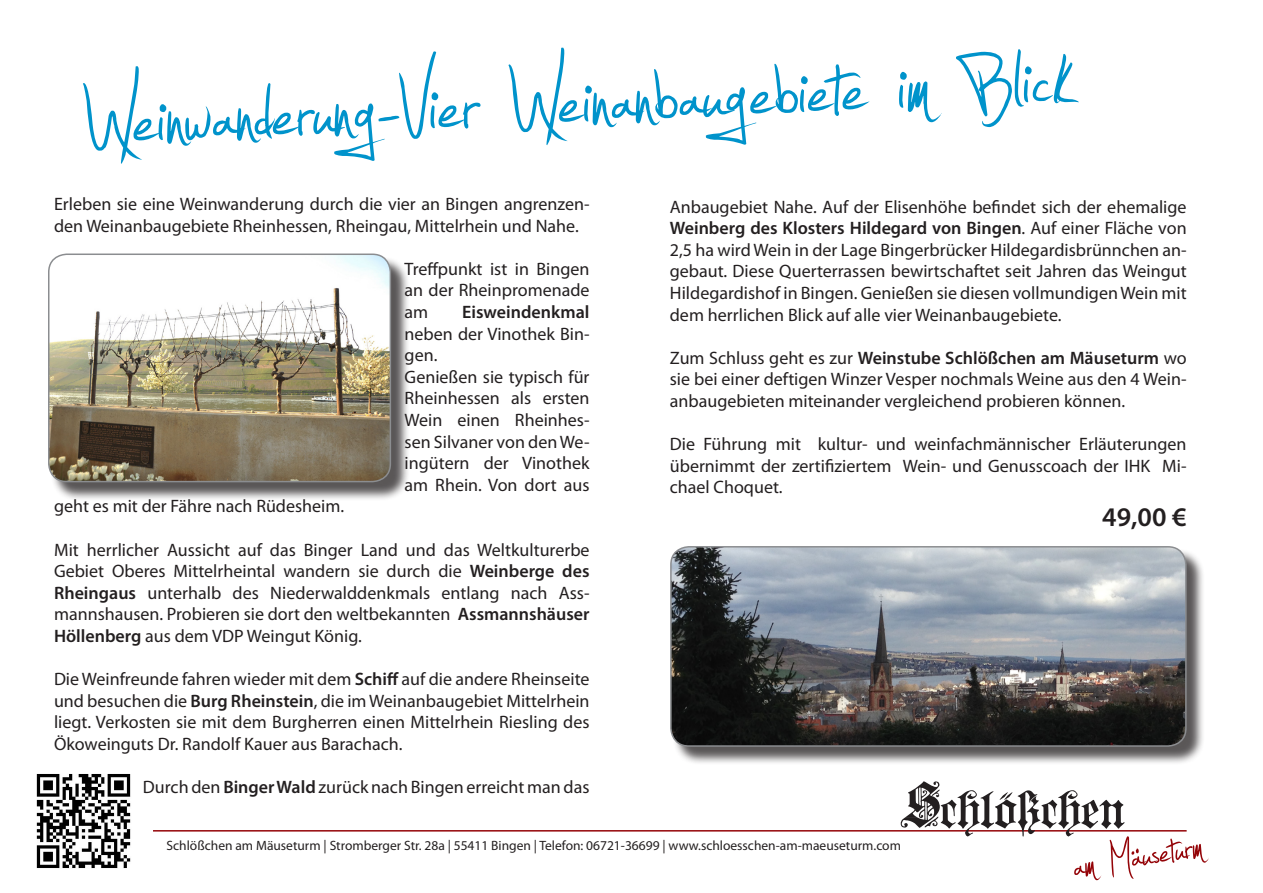
<style>
.page{position:relative;width:1263px;height:893px;background:#fff}
.page>*{position:absolute;margin:0;border:0;box-sizing:border-box;transform-origin:0 0}
.t1{font:168px "Jellyka Estrya's Handwriting";color:#0093cb}
.t2{font:600 27px "Myriad Pro";color:#231f20}
.t3{font:18px/21.6px "Myriad Pro";color:#231f20;text-align:justify}
.t4{font:13.5px "Myriad Pro";color:#231f20}
.s1{font-weight:600}
</style>
<div class="page">
<hr style="left:153px;top:830px;width:1033px;height:1px;background:#940408">
<svg style="left:901px;top:781px;width:308px;height:99px"></svg>
<img style="left:36px;top:774px;width:95px;height:95px">
<div style="left:672px;top:548px;width:533px;height:217px;background:#231f20;opacity:.75"></div>
<img style="left:671px;top:547px;width:515px;height:199px">
<div style="left:670px;top:546px;width:517px;height:201px;border:2px solid #8b8d90;border-radius:18px"></div>
<div style="left:50px;top:256px;width:360px;height:245px;background:#231f20;opacity:.75"></div>
<img style="left:49px;top:254px;width:341px;height:228px">
<div style="left:48px;top:254px;width:343px;height:228px;border:2px solid #8b8d90;border-radius:18px"></div>
<p class="t1" style="left:80px;top:55px;width:987px;rotate:-3deg">Weinwanderung-Vier Weinanbaugebiete im Blick</p>
<p class="t3" style="left:54px;top:193px;width:537px">Erleben sie eine Weinwanderung durch die vier an Bingen angrenzen&shy;den Weinanbaugebiete Rheinhessen, Rheingau, Mittelrhein und Nahe.</p>
<p class="t3" style="left:405px;top:258px;width:186px">Treffpunkt ist in Bingen an der Rheinpromenade am</p>
<p class="t3" style="left:405px;top:301px;width:186px;text-indent:58px"><span class="s1">Eisweindenkmal </span>neben der Vinothek Bin&shy;gen.</p>
<p class="t3" style="left:405px;top:366px;width:186px">Genießen sie typisch für Rheinhessen als ersten Wein einen Rheinhes&shy;sen Silvaner von den We&shy;ingütern der Vinothek am Rhein. Von dort aus</p>
<p class="t3" style="left:54px;top:495px;width:292px">geht es mit der Fähre nach Rüdesheim.</p>
<p class="t3" style="left:54px;top:538px;width:537px">Mit herrlicher Aussicht auf das Binger Land und das Weltkulturerbe Gebiet Oberes Mittelrheintal wandern sie durch die <span class="s1">Weinberge des Rheingaus</span> unterhalb des Niederwalddenkmals entlang nach Ass&shy;mannshausen. Probieren sie dort den weltbekannten <span class="s1">Assmannshäuser Höllenberg</span> aus dem VDP Weingut König.</p>
<p class="t3" style="left:54px;top:668px;width:537px">Die Weinfreunde fahren wieder mit dem <span class="s1">Schiff</span> auf die andere Rheinseite und besuchen die <span class="s1">Burg Rheinstein</span>, die im Weinanbaugebiet Mittelrhein liegt. Verkosten sie mit dem Burgherren einen Mittelrhein Riesling des Ökoweinguts Dr. Randolf Kauer aus Barachach.</p>
<p class="t3" style="left:143px;top:776px;width:448px">Durch den <span class="s1">Binger Wald</span> zurück nach Bingen erreicht man das</p>
<p class="t3" style="left:670px;top:195px;width:518px">Anbaugebiet Nahe. Auf der Elisenhöhe befindet sich der ehemalige <span class="s1">Weinberg des Klosters Hildegard von Bingen</span>. Auf einer Fläche von 2,5 ha wird Wein in der Lage Bingerbrücker Hildegardisbrünnchen an&shy;gebaut. Diese Querterrassen bewirtschaftet seit Jahren das Weingut Hildegardishof in Bingen. Genießen sie diesen vollmundigen Wein mit dem herrlichen Blick auf alle vier Weinanbaugebiete.</p>
<p class="t3" style="left:670px;top:347px;width:518px">Zum Schluss geht es zur <span class="s1">Weinstube Schlößchen am Mäuseturm</span> wo sie bei einer deftigen Winzer Vesper nochmals Weine aus den 4 Wein&shy;anbaugebieten miteinander vergleichend probieren können.</p>
<p class="t3" style="left:670px;top:433px;width:518px">Die Führung mit kultur- und weinfachmännischer Erläuterungen übernimmt der zertifiziertem Wein- und Genusscoach der IHK Mi&shy;chael Choquet.</p>
<p class="t2" style="left:1102px;top:500px;width:86px">49,00 €</p>
<p class="t4" style="left:166px;top:837px;width:736px">Schlößchen am Mäuseturm | Stromberger Str. 28a | 55411 Bingen | Telefon: 06721-36699 | www.schloesschen-am-maeuseturm.com</p>
</div>
